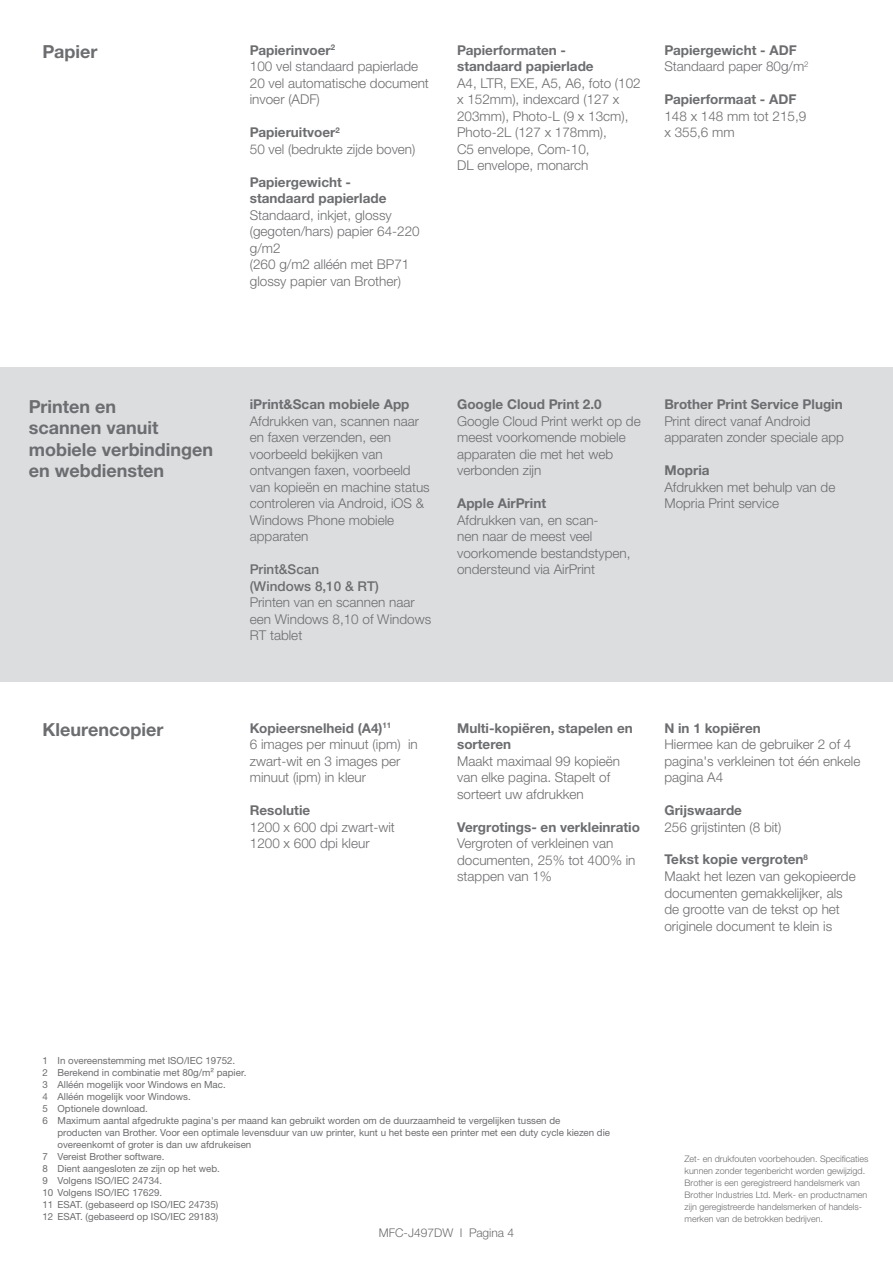
<style>
.page{position:relative;width:893px;height:1263px;background:#fff}
.page>*{position:absolute;margin:0;border:0;box-sizing:border-box;transform-origin:0 0}
.t1{font:700 18px/21.6px "Helvetica Neue LTW1 G";color:#6c6d70}
.t2{font:300 13.5px/16.5px "Helvetica Neue LTW1 G";color:#6c6d70}
.t3{font:700 13.5px/16.5px "Helvetica Neue LTW1 G";color:#6c6d70}
.t4{font:500 13.5px/16.5px "Helvetica Neue LTW1 G";color:#6c6d70}
.t5{font:300 12px "Helvetica Neue LTW1 G";color:#6c6d70}
.t6{font:9.75px "Helvetica Neue LTW1 G";color:#6c6d70}
.t7{font:300 9px/12px "Helvetica Neue LTW1 G";color:#6c6d70}
.s1{font-weight:700}
</style>
<div class="page">
<div style="left:0;top:367px;width:893px;height:314px;background:#dcdddf"></div>
<h1 class="t1" style="left:43px;top:41px;width:56px">Papier</h1>
<p class="t2" style="left:250px;top:42px;width:181px"><span class="s1">Papierinvoer</span><sup>2<br></sup>100 vel standaard papierlade<br>20 vel automatische document invoer (ADF)</p>
<p class="t2" style="left:250px;top:124px;width:167px"><span class="s1">Papieruitvoer</span><sup>2<br></sup>50 vel (bedrukte zijde boven)</p>
<p class="t3" style="left:250px;top:174px;width:138px">Papiergewicht - standaard papierlade</p>
<p class="t2" style="left:250px;top:207px;width:171px">Standaard, inkjet, glossy (gegoten/hars) papier 64-220 g/m2<br>(260 g/m2 alléén met BP71 glossy papier van Brother)</p>
<p class="t3" style="left:457px;top:42px;width:138px">Papierformaten - standaard papierlade</p>
<p class="t2" style="left:457px;top:75px;width:185px">A4, LTR, EXE, A5, A6, foto (102 x 152mm), indexcard (127 x<br>203mm), Photo-L (9 x 13cm),<br>Photo-2L (127 x 178mm),<br>C5 envelope, Com-10,<br>DL envelope, monarch</p>
<p class="t2" style="left:664px;top:42px;width:146px"><span class="s1">Papiergewicht - ADF<br></span>Standaard paper 80g/m<sup>2</sup></p>
<p class="t3" style="left:664px;top:91px;width:134px">Papierformaat - ADF</p>
<p class="t2" style="left:664px;top:108px;width:143px">148 x 148 mm tot 215,9 x 355,6 mm</p>
<h1 class="t1" style="left:29px;top:395px;width:186px">Printen en<br>scannen vanuit mobiele verbindingen en webdiensten</h1>
<p class="t3" style="left:250px;top:396px;width:161px">iPrint&amp;Scan mobiele App</p>
<p class="t2" style="left:250px;top:413px;width:181px">Afdrukken van, scannen naar en faxen verzenden, een voorbeeld bekijken van ontvangen faxen, voorbeeld van kopieën en machine status controleren via Android, iOS &amp;<br>Windows Phone mobiele apparaten</p>
<p class="t4" style="left:250px;top:561px;width:130px">Print&amp;Scan (Windows 8,10 &amp; RT)</p>
<p class="t2" style="left:250px;top:594px;width:183px">Printen van en scannen naar een Windows 8,10 of Windows<br>RT tablet</p>
<p class="t3" style="left:457px;top:396px;width:146px">Google Cloud Print 2.0</p>
<p class="t2" style="left:457px;top:413px;width:185px">Google Cloud Print werkt op de meest voorkomende mobiele apparaten die met het web verbonden zijn</p>
<p class="t3" style="left:457px;top:495px;width:91px">Apple AirPrint</p>
<p class="t2" style="left:457px;top:512px;width:175px">Afdrukken van, en scan-<br>nen naar de meest veel voorkomende bestandstypen, ondersteund via AirPrint</p>
<p class="t3" style="left:664px;top:396px;width:180px">Brother Print Service Plugin</p>
<p class="t2" style="left:664px;top:413px;width:181px">Print direct vanaf Android apparaten zonder speciale app</p>
<p class="t3" style="left:664px;top:462px;width:47px">Mopria</p>
<p class="t2" style="left:664px;top:479px;width:172px">Afdrukken met behulp van de<br>Mopria Print service</p>
<h1 class="t1" style="left:43px;top:718px;width:122px">Kleurencopier</h1>
<p class="t2" style="left:250px;top:719px;width:170px"><span class="s1">Kopieersnelheid (A4)</span><sup>11<br></sup>6 images per minuut (ipm) in zwart-wit en 3 images per minuut (ipm) in kleur</p>
<p class="t3" style="left:250px;top:802px;width:62px">Resolutie</p>
<p class="t2" style="left:250px;top:818px;width:147px">1200 x 600 dpi zwart-wit<br>1200 x 600 dpi kleur</p>
<p class="t3" style="left:457px;top:719px;width:177px">Multi-kopiëren, stapelen en sorteren</p>
<p class="t2" style="left:457px;top:752px;width:164px">Maakt maximaal 99 kopieën van elke pagina. Stapelt of sorteert uw afdrukken</p>
<p class="t3" style="left:457px;top:818px;width:184px">Vergrotings- en verkleinratio</p>
<p class="t2" style="left:457px;top:835px;width:180px">Vergroten of verkleinen van documenten, 25% tot 400% in stappen van 1%</p>
<p class="t3" style="left:664px;top:719px;width:98px">N in 1 kopiëren</p>
<p class="t2" style="left:664px;top:736px;width:198px">Hiermee kan de gebruiker 2 of 4 pagina's verkleinen tot één enkele pagina A4</p>
<p class="t3" style="left:664px;top:802px;width:79px">Grijswaarde</p>
<p class="t2" style="left:664px;top:818px;width:119px">256 grijstinten (8 bit)</p>
<p class="t2" style="left:664px;top:851px;width:193px"><span class="s1">Tekst kopie vergroten</span><sup>8<br></sup>Maakt het lezen van gekopieerde documenten gemakkelijker, als de grootte van de tekst op het originele document te klein is</p>
<p class="t6" style="left:43px;top:1054px;width:194px">1 In overeenstemming met ISO/IEC 19752.</p>
<p class="t6" style="left:43px;top:1066px;width:205px">2 Berekend in combinatie met 80g/m² papier.</p>
<p class="t6" style="left:43px;top:1078px;width:185px">3 Alléén mogelijk voor Windows en Mac.</p>
<p class="t6" style="left:43px;top:1090px;width:150px">4 Alléén mogelijk voor Windows.</p>
<p class="t6" style="left:43px;top:1102px;width:107px">5 Optionele download.</p>
<p class="t6" style="left:43px;top:1114px;width:519px">6 Maximum aantal afgedrukte pagina's per maand kan gebruikt worden om de duurzaamheid te vergelijken tussen de</p>
<p class="t6" style="left:58px;top:1126px;width:554px">producten van Brother. Voor een optimale levensduur van uw printer, kunt u het beste een printer met een duty cycle kiezen die</p>
<p class="t6" style="left:58px;top:1138px;width:195px">overeenkomt of groter is dan uw afdrukeisen</p>
<p class="t6" style="left:43px;top:1150px;width:124px">7 Vereist Brother software.</p>
<p class="t6" style="left:43px;top:1162px;width:179px">8 Dient aangesloten ze zijn op het web.</p>
<p class="t6" style="left:43px;top:1174px;width:121px">9 Volgens ISO/IEC 24734.</p>
<p class="t6" style="left:43px;top:1186px;width:121px">10 Volgens ISO/IEC 17629.</p>
<p class="t6" style="left:43px;top:1198px;width:177px">11 ESAT. (gebaseerd op ISO/IEC 24735)</p>
<p class="t6" style="left:43px;top:1210px;width:177px">12 ESAT. (gebaseerd op ISO/IEC 29183)</p>
<p class="t5" style="left:379px;top:1226px;width:137px">MFC-J497DW I Pagina 4</p>
<p class="t7" style="left:685px;top:1153px;width:185px">Zet- en drukfouten voorbehouden. Specificaties kunnen zonder tegenbericht worden gewijzigd.<br>Brother is een geregistreerd handelsmerk van Brother Industries Ltd. Merk- en productnamen zijn geregistreerde handelsmerken of handels&shy;merken van de betrokken bedrijven.</p>
</div>
